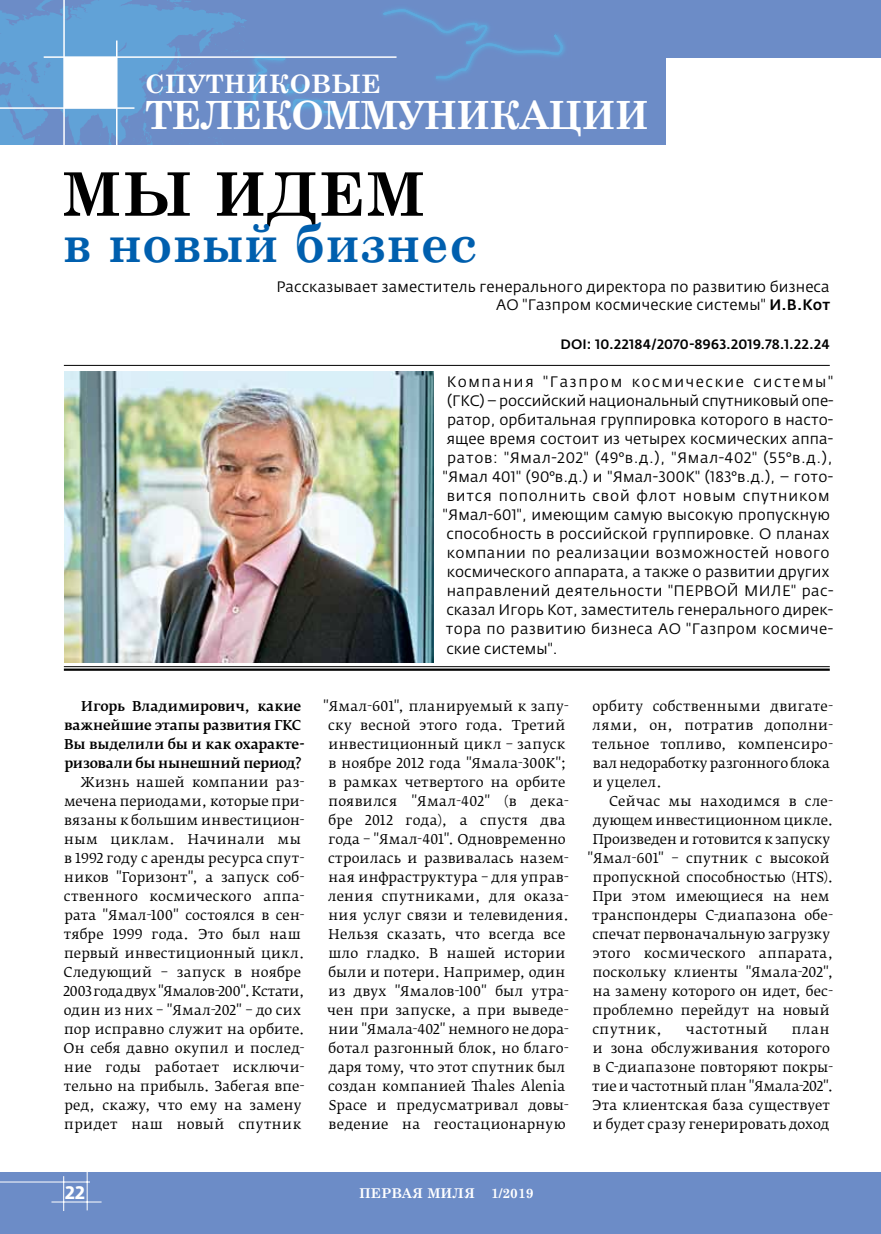
<style>
.page{position:relative;width:881px;height:1234px;background:#fff}
.page>*{position:absolute;margin:0;border:0;box-sizing:border-box;transform-origin:0 0}
.t1{font:700 60px "Century Schoolbook";letter-spacing:.015em;color:#000}
.t2{font:700 54px "Century Schoolbook";letter-spacing:.015em;color:#005fae;scale:.9 1}
.t3{font:700 39px "Century Schoolbook";letter-spacing:-.03em;color:#fff}
.t4{font:700 25.5px "Century Schoolbook";letter-spacing:.005em;color:#fff}
.t5{font:700 18px "Fedra Sans Pro";color:#fff}
.t6{font:15px/19px "Fedra Sans Pro";letter-spacing:.01em;color:#000;text-align:right}
.t7{font:13.5px/19px "Fedra Serif B Pro";letter-spacing:.01em;color:#000}
.t8{font:500 13.5px/19px "Fedra Serif B Pro";letter-spacing:-.015em;color:#000}
.t9{font:500 13.5px "Fedra Sans Alt Pro";letter-spacing:.015em;color:#000}
.t10{font:700 13.5px "Century Schoolbook";color:#fff}
.t11{font:13.5px "Fedra Serif B Pro";letter-spacing:.035em;color:#000}
.t12{font:13.5px "Fedra Serif B Pro";letter-spacing:.04em;color:#000}
.s1{font-weight:500}
</style>
<div class="page">
<div style="left:0;top:0;width:880px;height:57px;background:#6c8cc7"></div>
<div style="left:0;top:1172px;width:880px;height:61px;background:#6c8cc7"></div>
<hr style="left:51px;top:1201px;width:50px;height:1px;background:#fff">
<hr style="left:87px;top:1171px;width:1px;height:39px;background:#fff">
<hr style="left:63px;top:1175px;width:1px;height:35px;background:#fff">
<hr style="left:0;top:1181px;width:90px;height:1px;background:#fff">
<div style="left:0;top:0;width:664px;height:144px;background:#6c8cc7"></div>
<svg style="left:0;top:0;width:562px;height:144px"></svg>
<hr style="left:63px;top:0;width:2px;height:159px;background:#fff">
<hr style="left:116px;top:40px;width:1px;height:119px;background:#fff">
<hr style="left:0;top:107px;width:134px;height:2px;background:#fff">
<hr style="left:44px;top:56px;width:352px;height:2px;background:#fff">
<div style="left:64px;top:57px;width:53px;height:51px;background:#fff"></div>
<hr style="left:64px;top:365px;width:765px;height:1px;background:#000">
<hr style="left:64px;top:666px;width:765px;height:1px;background:#000">
<hr style="left:64px;top:668px;width:765px;height:2px;background:#000">
<img style="left:64px;top:371px;width:369px;height:291px">
<h3 class="t4" style="left:145px;top:64px;width:232px">Спутниковые</h3>
<h3 class="t3" style="left:145px;top:84px;width:57px">теле</h3>
<h3 class="t3" style="left:261px;top:84px;width:353px">коммуникации</h3>
<h1 class="t1" style="left:62px;top:147px;width:364px">МЫ ИДЕМ</h1>
<h2 class="t2" style="left:63px;top:201px;width:461px">в новый бизнес</h2>
<p class="t6" style="left:276px;top:277px;width:555px;line-height:18px">Рассказывает заместитель генерального директора по развитию бизнеса<br>АО "Газпром космические системы" <span class="s1">И.В.Кот</span></p>
<p class="t9" style="left:560px;top:336px;width:270px">DOI: 10.22184/2070-8963.2019.78.1.22.24</p>
<p class="t6" style="left:442px;top:372px;width:392px;text-align:left">Компания "Газпром космические системы" (ГКС) – российский национальный спутниковый опе&shy;ратор, орбитальная группировка которого в насто&shy;ящее время состоит из четырех космических аппа&shy;ратов: "Ямал-202" (49°в.д.), "Ямал-402" (55°в.д.), "Ямал 401" (90°в.д.) и "Ямал-300К" (183°в.д.), – гото&shy;вится пополнить свой флот новым спутником "Ямал-601", имеющим самую высокую пропускную способность в российской группировке. О планах компании по реализации возможностей нового космического аппарата, а также о развитии других направлений деятельности "ПЕРВОЙ МИЛЕ" рас&shy;сказал Игорь Кот, заместитель генерального дирек&shy;тора по развитию бизнеса АО "Газпром космиче&shy;ские системы".</p>
<p class="t8" style="left:64px;top:696px;width:242px;text-indent:17px">Игорь Владимирович, какие важнейшие этапы развития ГКС<br>Вы выделили бы и как охаракте&shy;ризовали бы нынешний период?</p>
<p class="t7" style="left:64px;top:772px;width:243px;text-indent:17px">Жизнь нашей компании раз&shy;мечена периодами, которые при&shy;вязаны к большим инвестицион&shy;ным циклам. Начинали мы в 1992 году с аренды ресурса спут&shy;ников "Горизонт", а запуск соб&shy;ственного космического аппа&shy;рата "Ямал-100" состоялся в сен&shy;тябре 1999 года. Это был наш первый инвестиционный цикл.<br>Следующий – запуск в ноябре<br>2003 года двух "Ямалов-200". Кстати, один из них – "Ямал-202" – до сих пор исправно служит на орбите.<br>Он себя давно окупил и послед&shy;ние годы работает исключи&shy;тельно на прибыль. Забегая впе&shy;ред, скажу, что ему на замену придет наш новый спутник</p>
<p class="t7" style="left:323px;top:696px;width:247px">"Ямал-601", планируемый к запу&shy;ску весной этого года. Третий инвестиционный цикл – запуск в ноябре 2012 года "Ямала-300К"; в рамках четвертого на орбите появился "Ямал-402" (в дека&shy;бре 2012 года), а спустя два года – "Ямал-401". Одновременно строилась и развивалась назем&shy;ная инфраструктура – для управ&shy;ления спутниками, для оказа&shy;ния услуг связи и телевидения.<br>Нельзя сказать, что всегда все шло гладко. В нашей истории были и потери. Например, один из двух "Ямалов-100" был утра&shy;чен при запуске, а при выведе&shy;нии "Ямала-402" немного не дора&shy;ботал разгонный блок, но благо&shy;даря тому, что этот спутник был создан компанией Thales Alenia<br>Space и предусматривал довы&shy;ведение на геостационарную</p>
<p class="t7" style="left:592px;top:696px;width:242px">орбиту собственными двигате&shy;лями, он, потратив дополни&shy;тельное топливо, компенсиро&shy;вал недоработку разгонного блока и уцелел.</p>
<p class="t7" style="left:609px;top:791px;width:225px">Сейчас мы находимся в сле-</p>
<p class="t7" style="left:593px;top:810px;width:241px">дующем инвестиционном цикле.</p>
<p class="t7" style="left:592px;top:829px;width:239px">Произведен и готовится к запуску</p>
<p class="t7" style="left:587px;top:848px;width:243px">"Ямал-601" – спутник с высокой</p>
<p class="t7" style="left:592px;top:867px;width:242px">пропускной способностью (HTS).</p>
<p class="t7" style="left:592px;top:886px;width:238px">При этом имеющиеся на нем</p>
<p class="t7" style="left:592px;top:905px;width:242px">транспондеры С-диапазона обе-</p>
<p class="t7" style="left:592px;top:924px;width:239px">спечат первоначальную загрузку</p>
<p class="t7" style="left:592px;top:943px;width:242px">этого космического аппарата,</p>
<p class="t7" style="left:592px;top:962px;width:242px">поскольку клиенты "Ямала-202",</p>
<p class="t7" style="left:592px;top:981px;width:242px">на замену которого он идет, бес-</p>
<p class="t7" style="left:592px;top:1000px;width:238px">проблемно перейдут на новый</p>
<p class="t12" style="left:592px;top:1020px;width:71px">спутник,</p>
<p class="t11" style="left:685px;top:1020px;width:83px">частотный</p>
<p class="t7" style="left:592px;top:1019px;width:242px;text-indent:199px">план и зона обслуживания которого в С-диапазоне повторяют покры&shy;тие и частотный план "Ямала-202".<br>Эта клиентская база существует и будет сразу генерировать доход</p>
<h3 class="t5" style="left:65px;top:1180px;width:21px">22</h3>
<p class="t10" style="left:359px;top:1181px;width:176px">ПЕРВАЯ МИЛЯ 1/2019</p>
</div>
